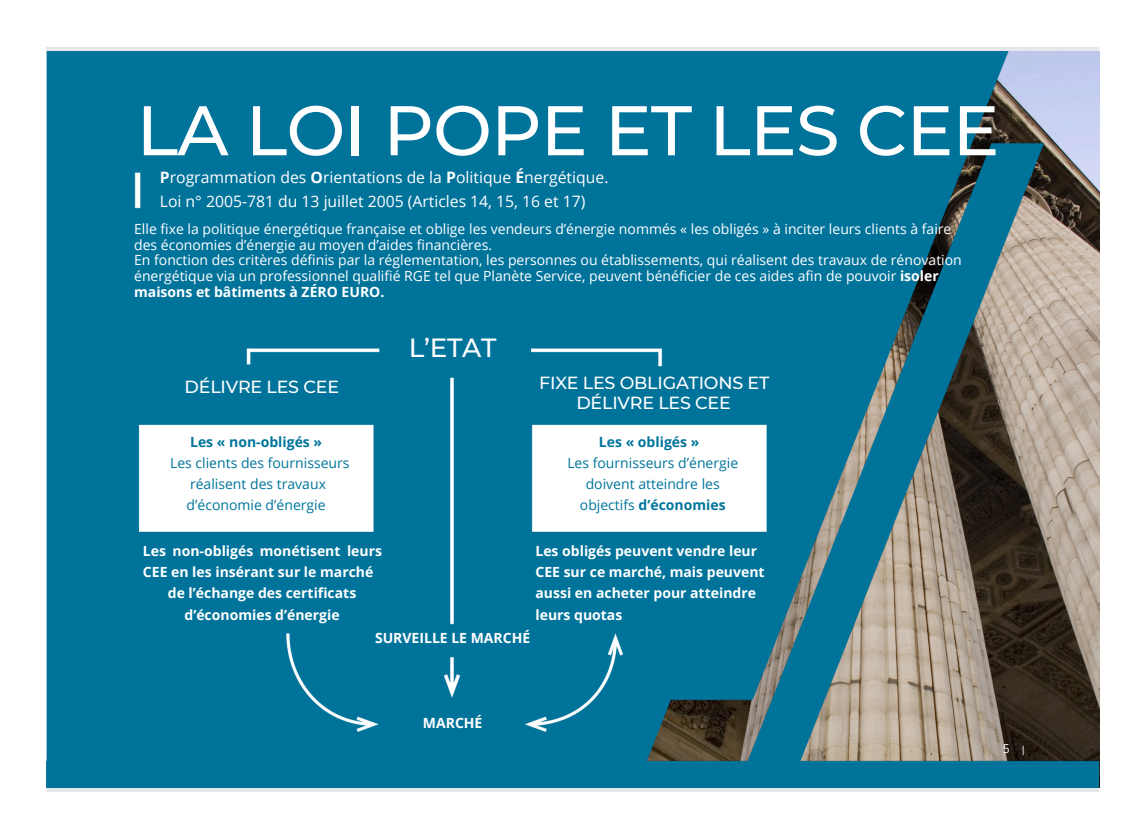
<style>
.page{position:relative;width:1136px;height:829px;background:#fff}
.page>*{position:absolute;margin:0;border:0;box-sizing:border-box;transform-origin:0 0}
.t1{font:500 70px "Montserrat";letter-spacing:-.01em;color:#fff}
.t2{font:500 26.25px "Montserrat";color:#fff}
.t3{font:500 17.5px/19.6px "Montserrat";letter-spacing:-.01em;color:#fff;text-align:center}
.t4{font:15.75px/23.6px "Open Sans";color:#fff}
.t5{font:14px/15.8px "Open Sans";color:#fff}
.t6{font:700 14px/21px "Open Sans";color:#fff}
.t7{font:14px/21px "Open Sans";color:#00759c;text-align:center}
.t8{font:700 14px "Open Sans";color:#00759c}
.t9{font:12.25px "Open Sans";color:#fff}
.s1{font-weight:700}
.s2{font-weight:400}
</style>
<div class="page">
<img style="left:46px;top:52px;width:1052px;height:735px">
<h1 class="t1" style="left:136px;top:87px;width:864px">LA LOI POPE ET LES CEE</h1>
<h4 class="t4" style="left:160px;top:165px;width:450px"><span class="s1">P</span>rogrammation des <span class="s1">O</span>rientations de la <span class="s1">P</span>olitique <span class="s1">É</span>nergétique.<br>Loi n° 2005-781 du 13 juillet 2005 (Articles 14, 15, 16 et 17)</h4>
<h6 class="t5" style="left:134px;top:220px;width:829px">Elle fixe la politique énergétique française et oblige les vendeurs d’énergie nommés « les obligés » à inciter leurs clients à faire des économies d’énergie au moyen d’aides financières.<br>En fonction des critères définis par la réglementation, les personnes ou établissements, qui réalisent des travaux de rénovation énergétique via un professionnel qualifié RGE tel que Planète Service, peuvent bénéficier de ces aides afin de pouvoir <span class="s1">isoler</span></h6>
<h6 class="t6" style="left:134px;top:281px;width:252px">maisons et bâtiments à ZÉRO EURO.</h6>
<h5 class="t2" style="left:409px;top:332px;width:89px">L’ETAT</h5>
<h6 class="t3" style="left:184px;top:377px;width:156px">DÉLIVRE LES CEE</h6>
<h5 class="t3" style="left:539px;top:373px;width:231px">FIXE LES OBLIGATIONS ET<br>DÉLIVRE LES CEE</h5>
<p class="t8" style="left:190px;top:432px;width:133px">Les « non-obligés »</p>
<p class="t7" style="left:170px;top:452px;width:181px">Les clients des fournisseurs réalisent des travaux</p>
<h2 class="t7" style="left:187px;top:494px;width:140px">d’économie d’énergie</h2>
<h3 class="t8" style="left:599px;top:432px;width:102px">Les « obligés »</h3>
<h6 class="t7" style="left:567px;top:452px;width:172px">Les fournisseurs d’énergie doivent atteindre les</h6>
<p class="t8" style="left:580px;top:495px;width:147px"><span class="s2">objectifs</span> d’économies</p>
<p class="t6" style="left:143px;top:540px;width:240px">Les non-obligés monétisent leurs<br>CEE en les insérant sur le marché</p>
<h6 class="t6" style="left:535px;top:540px;width:231px">Les obligés peuvent vendre leur<br>CEE sur ce marché, mais peuvent aussi en acheter pour atteindre leurs quotas</h6>
<p class="t6" style="left:168px;top:582px;width:190px;text-align:center">de l’échange des certificats d’économies d’énergie</p>
<p class="t6" style="left:375px;top:627px;width:157px">SURVEILLE LE MARCHÉ</p>
<h3 class="t6" style="left:423px;top:711px;width:61px">MARCHÉ</h3>
<p class="t9" style="left:1002px;top:739px;width:8px">5</p>
</div>
